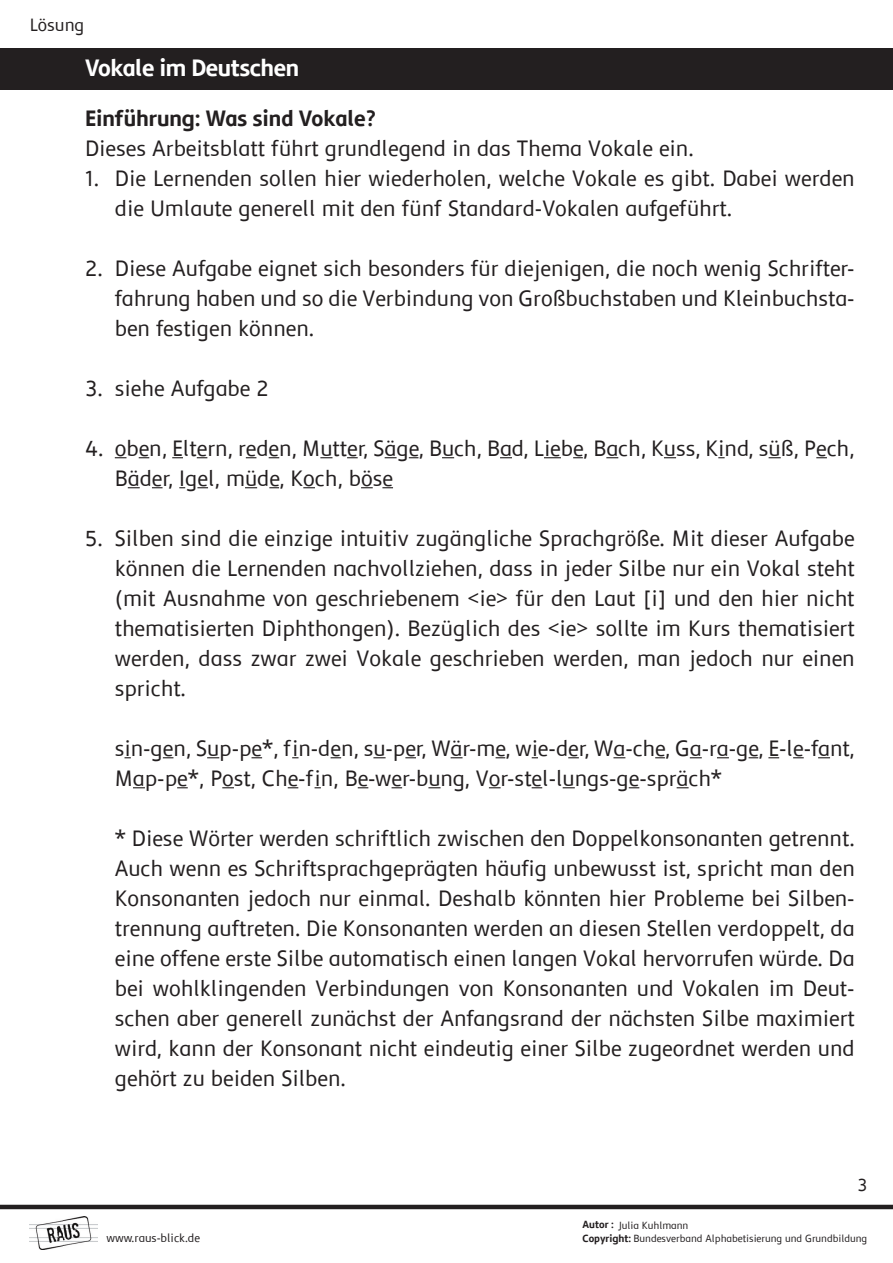
<style>
.page{position:relative;width:893px;height:1263px;background:#fff}
.page>*{position:absolute;margin:0;border:0;box-sizing:border-box;transform-origin:0 0}
.t1{font:700 24px "Semikolon Plus";letter-spacing:-.015em;color:#fff}
.t2{font:22.5px/30px "Semikolon Plus";color:#231f20}
.t3{font:700 22.5px "Semikolon Plus";color:#231f20}
.t4{font:18px "Semikolon Plus";color:#231f20}
.t5{font:12px "Semikolon Plus";color:#231f20}
.t6{font:10.5px "Semikolon Plus";color:#231f20}
.s1{font-weight:700}
</style>
<div class="page">
<img style="left:30px;top:1216px;width:67px;height:33px">
<hr style="left:0;top:1205px;width:893px;height:4px;background:#231f20">
<div style="left:0;top:48px;width:893px;height:41px;background:#231f20"></div>
<svg style="left:320px;top:457px;width:12px;height:1px"></svg>
<svg style="left:385px;top:457px;width:12px;height:1px"></svg>
<svg style="left:442px;top:457px;width:12px;height:1px"></svg>
<svg style="left:500px;top:457px;width:12px;height:1px"></svg>
<svg style="left:544px;top:457px;width:17px;height:1px"></svg>
<svg style="left:606px;top:457px;width:12px;height:1px"></svg>
<svg style="left:664px;top:457px;width:12px;height:1px"></svg>
<svg style="left:769px;top:457px;width:12px;height:1px"></svg>
<svg style="left:128px;top:487px;width:12px;height:1px"></svg>
<svg style="left:245px;top:487px;width:12px;height:1px"></svg>
<svg style="left:303px;top:487px;width:12px;height:1px"></svg>
<svg style="left:361px;top:487px;width:12px;height:1px"></svg>
<svg style="left:207px;top:757px;width:12px;height:1px"></svg>
<svg style="left:373px;top:757px;width:13px;height:1px"></svg>
<svg style="left:451px;top:757px;width:12px;height:1px"></svg>
<svg style="left:613px;top:757px;width:12px;height:1px"></svg>
<svg style="left:690px;top:757px;width:12px;height:1px"></svg>
<svg style="left:717px;top:757px;width:12px;height:1px"></svg>
<svg style="left:818px;top:757px;width:12px;height:1px"></svg>
<svg style="left:133px;top:787px;width:12px;height:1px"></svg>
<svg style="left:222px;top:787px;width:12px;height:1px"></svg>
<svg style="left:428px;top:787px;width:13px;height:1px"></svg>
<svg style="left:489px;top:787px;width:12px;height:1px"></svg>
<svg style="left:563px;top:787px;width:12px;height:1px"></svg>
<svg style="left:677px;top:787px;width:12px;height:1px"></svg>
<p class="t4" style="left:30px;top:15px;width:56px">Lösung</p>
<p class="t1" style="left:85px;top:55px;width:216px">Vokale im Deutschen</p>
<p class="t3" style="left:85px;top:105px;width:292px">Einführung: Was sind Vokale?</p>
<p class="t2" style="left:115px;top:134px;width:741px;text-indent:-30px">Dieses Arbeitsblatt führt grundlegend in das Thema Vokale ein.<br>Die Lernenden sollen hier wiederholen, welche Vokale es gibt. Dabei werden die Umlaute generell mit den fünf Standard-Vokalen aufgeführt.</p>
<p class="t2" style="left:115px;top:254px;width:741px;text-align:justify">Diese Aufgabe eignet sich besonders für diejenigen, die noch wenig Schrifter&shy;fahrung haben und so die Verbindung von Großbuchstaben und Kleinbuchsta&shy;ben festigen können.</p>
<p class="t2" style="left:115px;top:374px;width:156px">siehe Aufgabe 2</p>
<p class="t2" style="left:115px;top:434px;width:741px">oben, Eltern, reden, Mutter, Säge, Buch, Bad, Liebe, Bach, Kuss, Kind, süß, Pech,<br>Bäder, Igel, müde, Koch, böse</p>
<p class="t2" style="left:115px;top:524px;width:741px;text-align:justify">Silben sind die einzige intuitiv zugängliche Sprachgröße. Mit dieser Aufgabe können die Lernenden nachvollziehen, dass in jeder Silbe nur ein Vokal steht (mit Ausnahme von geschriebenem &lt;ie&gt; für den Laut [i] und den hier nicht thematisierten Diphthongen). Bezüglich des &lt;ie&gt; sollte im Kurs thematisiert werden, dass zwar zwei Vokale geschrieben werden, man jedoch nur einen spricht.</p>
<p class="t2" style="left:115px;top:734px;width:741px">sin-gen, Sup-pe*, f in-den, su-per, Wär-me, wie-der, Wa-che, Ga-ra-ge, E-le-fant,<br>Map-pe*, Post, Che-f in, Be-wer-bung, Vor-stel-lungs-ge-spräch*</p>
<p class="t2" style="left:115px;top:824px;width:741px;text-align:justify">* Diese Wörter werden schriftlich zwischen den Doppelkonsonanten getrennt.<br>Auch wenn es Schriftsprachgeprägten häufig unbewusst ist, spricht man den Konsonanten jedoch nur einmal. Deshalb könnten hier Probleme bei Silben&shy;trennung auftreten. Die Konsonanten werden an diesen Stellen verdoppelt, da eine offene erste Silbe automatisch einen langen Vokal hervorrufen würde. Da bei wohlklingenden Verbindungen von Konsonanten und Vokalen im Deut&shy;schen aber generell zunächst der Anfangsrand der nächsten Silbe maximiert wird, kann der Konsonant nicht eindeutig einer Silbe zugeordnet werden und gehört zu beiden Silben.</p>
<p class="t2" style="left:85px;top:164px;width:16px">1.</p>
<p class="t2" style="left:85px;top:254px;width:19px">2.</p>
<p class="t2" style="left:85px;top:374px;width:19px">3.</p>
<p class="t2" style="left:85px;top:434px;width:20px">4.</p>
<p class="t2" style="left:85px;top:524px;width:19px">5.</p>
<p class="t6" style="left:583px;top:1219px;width:107px"><span class="s1">Autor :</span> Julia Kuhlmann</p>
<p class="t4" style="left:857px;top:1175px;width:11px">3</p>
<p class="t5" style="left:107px;top:1231px;width:95px">www.raus-blick.de</p>
<p class="t6" style="left:583px;top:1232px;width:286px"><span class="s1">Copyright:</span> Bundesverband Alphabetisierung und Grundbildung</p>
</div>
